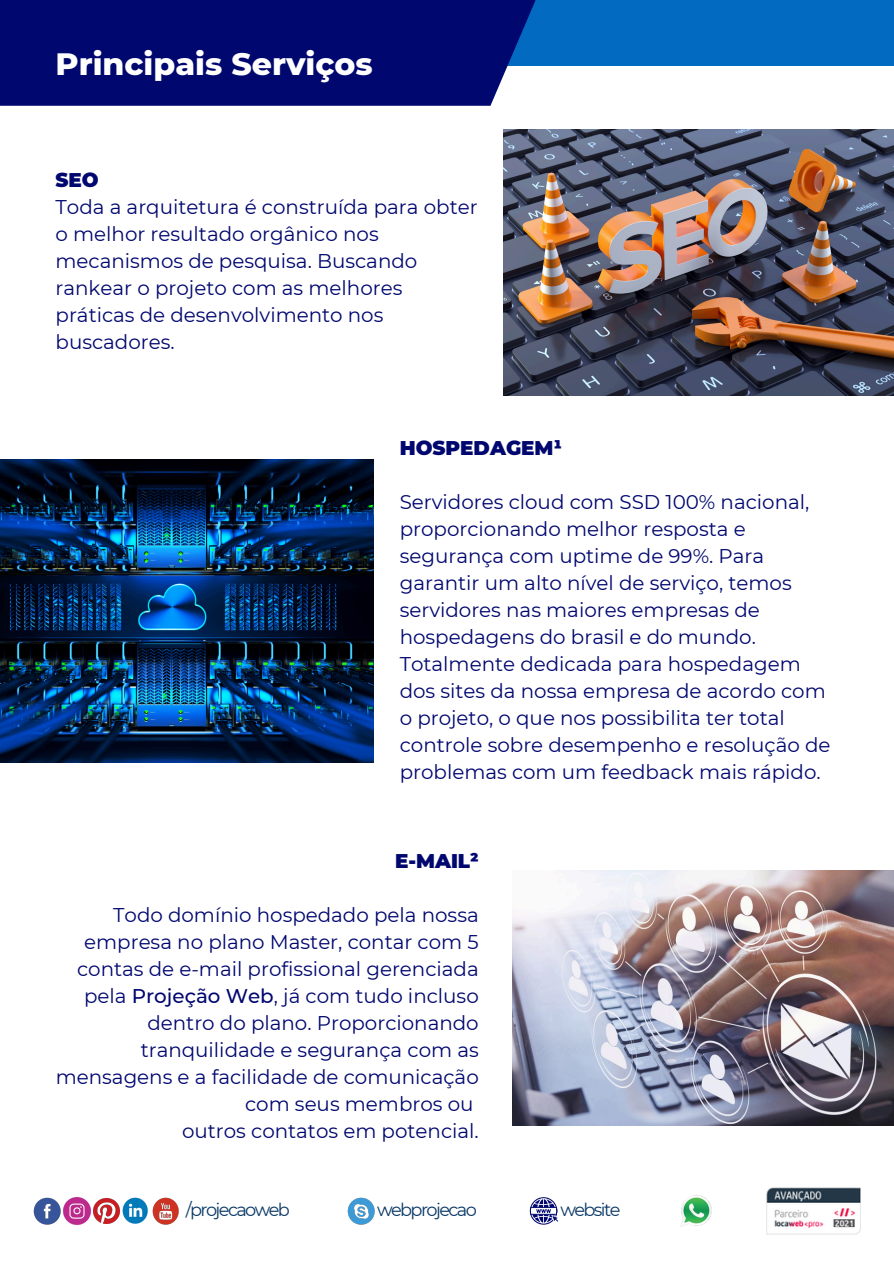
<style>
.page{position:relative;width:894px;height:1264px;background:#fff}
.page>*{position:absolute;margin:0;border:0;box-sizing:border-box;transform-origin:0 0}
.t1{font:800 31.5px "Montserrat";color:#fff}
.t2{font:19.8px/27px "Montserrat";color:#00076f}
.t3{font:900 19.8px "Montserrat";color:#00076f}
.t4{font:17.7px "Montserrat";letter-spacing:-.09em;color:#093866}
.s1{font-weight:900}
.s2{font-weight:500}
</style>
<div class="page">
<img style="left:503px;top:130px;width:390px;height:265px">
<img style="left:0;top:460px;width:374px;height:302px">
<img style="left:512px;top:870px;width:380px;height:255px">
<img style="left:766px;top:1187px;width:94px;height:46px">
<img style="left:347px;top:1197px;width:28px;height:28px">
<img style="left:152px;top:1197px;width:27px;height:28px">
<img style="left:33px;top:1197px;width:28px;height:28px">
<img style="left:94px;top:1198px;width:25px;height:25px">
<img style="left:122px;top:1197px;width:26px;height:27px">
<img style="left:63px;top:1196px;width:28px;height:28px">
<svg style="left:529px;top:1197px;width:29px;height:27px"></svg>
<img style="left:681px;top:1195px;width:31px;height:32px">
<div style="left:97px;top:0;width:796px;height:65px;background:#026ac1"></div>
<div style="left:0;top:0;width:539px;height:106px;background:#00076f"></div>
<p class="t1" style="left:56px;top:44px;width:318px">Principais Serviços</p>
<p class="t2" style="left:56px;top:167px;width:423px"><span class="s1">SEO<br></span>Toda a arquitetura é construída para obter o melhor resultado orgânico nos mecanismos de pesquisa. Buscando rankear o projeto com as melhores práticas de desenvolvimento nos buscadores.</p>
<h2 class="t3" style="left:399px;top:435px;width:164px">HOSPEDAGEM¹</h2>
<h3 class="t2" style="left:399px;top:488px;width:432px">Servidores cloud com SSD 100% nacional, proporcionando melhor resposta e segurança com uptime de 99%. Para garantir um alto nível de serviço, temos servidores nas maiores empresas de hospedagens do brasil e do mundo.<br>Totalmente dedicada para hospedagem dos sites da nossa empresa de acordo com o projeto, o que nos possibilita ter total controle sobre desempenho e resolução de problemas com um feedback mais rápido.</h3>
<h2 class="t3" style="left:395px;top:849px;width:85px">E-MAIL²</h2>
<h3 class="t2" style="left:56px;top:901px;width:424px;text-align:right">Todo domínio hospedado pela nossa empresa no plano Master, contar com 5 contas de e-mail profissional gerenciada pela <span class="s2">Projeção Web</span>, já com tudo incluso dentro do plano. Proporcionando tranquilidade e segurança com as mensagens e a facilidade de comunicação com seus membros ou<br>outros contatos em potencial.</h3>
<p class="t4" style="left:186px;top:1198px;width:105px">/projecaoweb</p>
<p class="t4" style="left:377px;top:1198px;width:101px">webprojecao</p>
<p class="t4" style="left:560px;top:1198px;width:62px">website</p>
</div>
